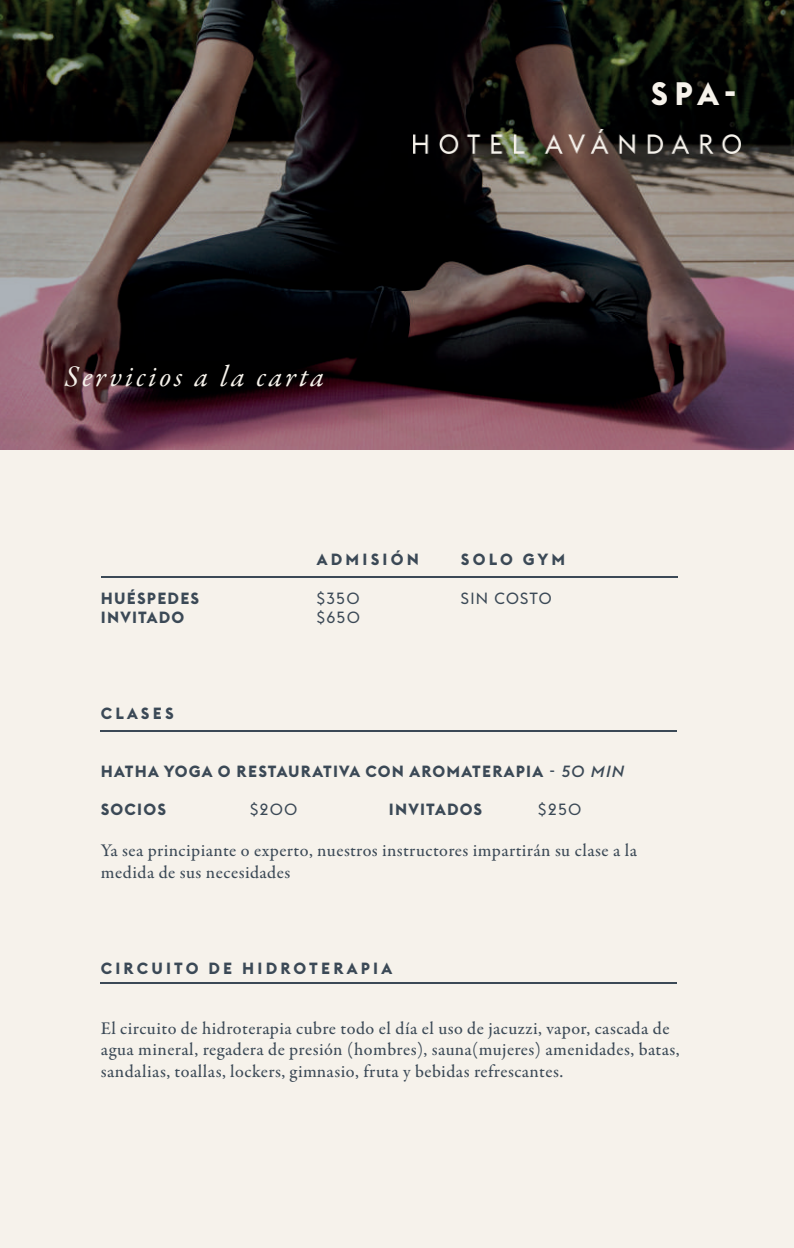
<style>
.page{position:relative;width:794px;height:1248px;background:#fff}
.page>*{position:absolute;margin:0;border:0;box-sizing:border-box;transform-origin:0 0}
.t1{font:700 32px "Euclid Flex";color:#f6f2eb}
.t2{font:italic 30px "Garamond Premr Pro";letter-spacing:.1em;color:#f6f2eb}
.t3{font:500 18px/21.6px "Garamond Premr Pro";letter-spacing:.025em;color:#3b4956}
.t4{font:700 16px "Euclid Flex";letter-spacing:.075em;color:#3b4956}
.t5{font:700 16px "Euclid Flex";letter-spacing:.2em;color:#3b4956}
.t6{font:16px "Euclid Flex";letter-spacing:.075em;color:#3b4956}
.s1{font-weight:400}
.s2{font-weight:500;font-style:italic}
</style>
<div class="page">
<div style="left:0;top:0;width:794px;height:1247px;background:#f6f2eb"></div>
<svg style="left:0;top:0;width:794px;height:449px;background:#3b2f30"></svg>
<hr style="left:101px;top:576px;width:576px;height:1px;background:#3b4956">
<hr style="left:100px;top:730px;width:577px;height:1px;background:#3b4956">
<hr style="left:101px;top:982px;width:576px;height:1px;background:#3b4956">
<img style="left:413px;top:130px;width:327px;height:23px">
<h1 class="t1" style="left:651px;top:73px;width:88px">SPA-</h1>
<h2 class="t2" style="left:65px;top:357px;width:261px">Servicios a la carta</h2>
<p class="t5" style="left:317px;top:549px;width:104px">ADMISIÓN</p>
<p class="t4" style="left:461px;top:549px;width:106px">SOLO GYM</p>
<p class="t4" style="left:101px;top:587px;width:100px">HUÉSPEDES</p>
<p class="t6" style="left:317px;top:587px;width:44px">$350</p>
<p class="t6" style="left:461px;top:587px;width:92px">SIN COSTO</p>
<p class="t4" style="left:101px;top:607px;width:85px">INVITADO</p>
<p class="t6" style="left:317px;top:607px;width:45px">$650</p>
<p class="t4" style="left:101px;top:703px;width:74px">CLASES</p>
<p class="t4" style="left:101px;top:760px;width:525px">HATHA YOGA O RESTAURATIVA CON AROMATERAPIA <span class="s1">-</span> <span class="s2">50 MIN</span></p>
<p class="t4" style="left:101px;top:799px;width:67px">SOCIOS</p>
<p class="t6" style="left:250px;top:799px;width:49px">$200</p>
<p class="t4" style="left:389px;top:799px;width:95px">INVITADOS</p>
<p class="t6" style="left:538px;top:799px;width:45px">$250</p>
<p class="t3" style="left:101px;top:839px;width:537px">Ya sea principiante o experto, nuestros instructores impartirán su clase a la medida de sus necesidades</p>
<p class="t5" style="left:101px;top:957px;width:293px">CIRCUITO DE HIDROTERAPIA</p>
<p class="t3" style="left:101px;top:1017px;width:580px">El circuito de hidroterapia cubre todo el día el uso de jacuzzi, vapor, cascada de agua mineral, regadera de presión (hombres), sauna(mujeres) amenidades, batas, sandalias, toallas, lockers, gimnasio, fruta y bebidas refrescantes.</p>
</div>
